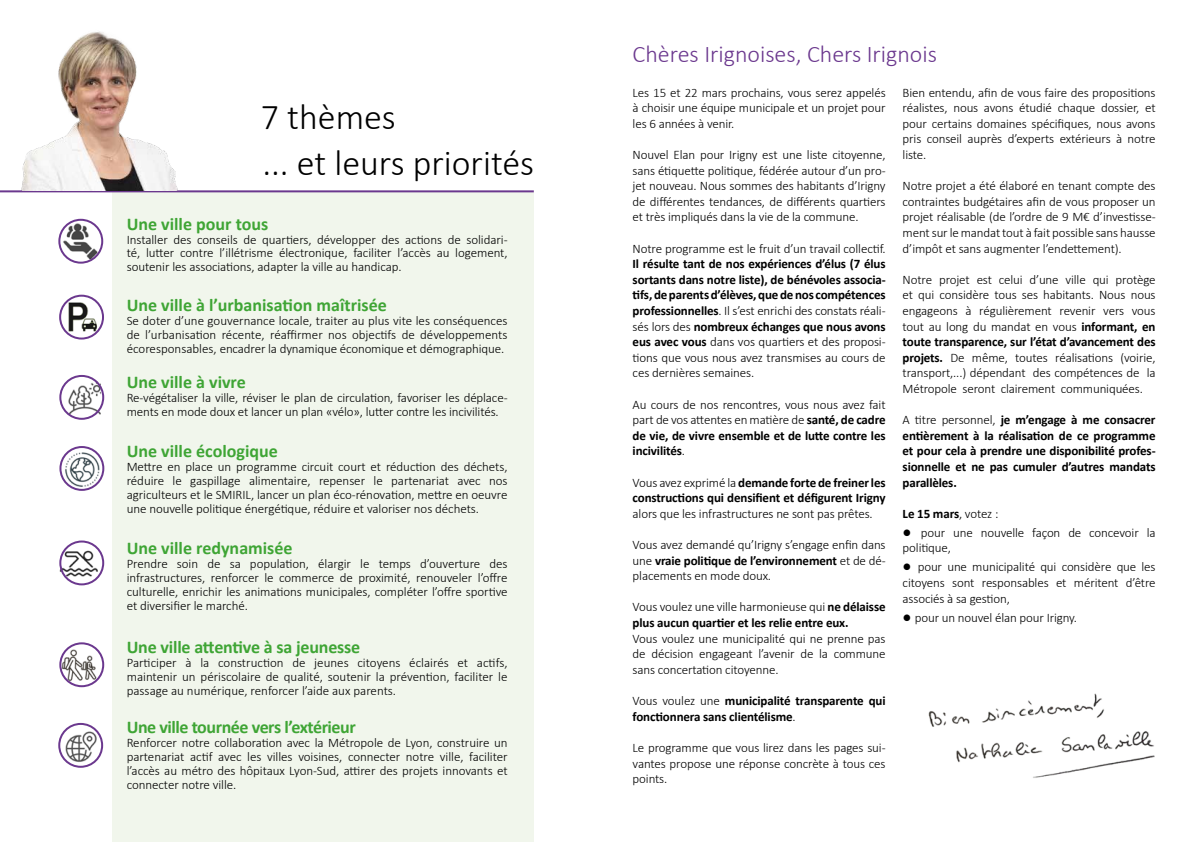
<style>
.page{position:relative;width:1191px;height:842px;background:#fff}
.page>*{position:absolute;margin:0;border:0;box-sizing:border-box;transform-origin:0 0}
.t1{font:300 36px "Calibri";color:#000}
.t2{font:300 24px "Calibri";color:#6b388e}
.t3{font:700 18px "Calibri";color:#3fa535}
.t4{font:700 18px "Calibri";letter-spacing:-.025em;color:#3fa535}
.t5{font:300 13px/15.6px "Calibri";letter-spacing:-.01em;color:#000;text-align:justify}
.t6{font:700 13px/15.6px "Calibri";letter-spacing:-.01em;color:#000}
.s1{font-weight:300}
.s2{font-weight:700}
.s3{font-weight:400;font-size:15px}
</style>
<div class="page">
<div style="left:112px;top:192px;width:422px;height:650px;background:#f1f6ec"></div>
<hr style="left:0;top:190px;width:534px;height:2px;background:#6b388e">
<img style="left:62px;top:446px;width:41px;height:45px">
<div style="left:59px;top:446px;width:45px;height:45px;border:2px solid #6b388e;border-radius:50%"></div>
<img style="left:62px;top:375px;width:38px;height:43px">
<div style="left:59px;top:375px;width:45px;height:45px;border:2px solid #6b388e;border-radius:50%"></div>
<img style="left:61px;top:729px;width:41px;height:37px">
<div style="left:58px;top:723px;width:45px;height:45px;border:2px solid #6b388e;border-radius:50%"></div>
<img style="left:59px;top:543px;width:46px;height:42px">
<div style="left:59px;top:540px;width:45px;height:45px;border:2px solid #6b388e;border-radius:50%"></div>
<img style="left:60px;top:296px;width:43px;height:43px;border-radius:21px">
<div style="left:59px;top:295px;width:45px;height:45px;border:2px solid #6b388e;border-radius:50%"></div>
<img style="left:62px;top:645px;width:41px;height:39px">
<div style="left:59px;top:642px;width:45px;height:45px;border:2px solid #6b388e;border-radius:50%"></div>
<img style="left:928px;top:693px;width:227px;height:85px">
<img style="left:22px;top:31px;width:210px;height:160px">
<img style="left:58px;top:218px;width:45px;height:43px">
<div style="left:58px;top:219px;width:45px;height:45px;border:2px solid #6b388e;border-radius:50%"></div>
<h1 class="t1" style="left:261px;top:95px;width:136px">7 thèmes</h1>
<h1 class="t1" style="left:262px;top:141px;width:273px">... et leurs priorités</h1>
<h3 class="t3" style="left:127px;top:211px;width:143px">Une ville pour tous</h3>
<p class="t5" style="left:127px;top:233px;width:382px;line-height:13.5px">Installer des conseils de quartiers, développer des actions de solidari&shy;té, lutter contre l’illétrisme électronique, faciliter l’accès au logement, soutenir les associations, adapter la ville au handicap.</p>
<h3 class="t3" style="left:127px;top:292px;width:261px">Une ville à l’urbanisation maîtrisée</h3>
<p class="t5" style="left:127px;top:313px;width:382px;line-height:14px">Se doter d’une gouvernance locale, traiter au plus vite les conséquences de l’urbanisation récente, réaffirmer nos objectifs de développements écoresponsables, encadrer la dynamique économique et démographique.</p>
<h3 class="t3" style="left:127px;top:370px;width:121px">Une ville à vivre</h3>
<p class="t5" style="left:127px;top:391px;width:382px;line-height:14px">Re-végétaliser la ville, réviser le plan de circulation, favoriser les déplace&shy;ments en mode doux et lancer un plan «vélo», lutter contre les incivilités.</p>
<h3 class="t3" style="left:127px;top:438px;width:153px">Une ville écologique</h3>
<p class="t5" style="left:127px;top:460px;width:382px;line-height:14px">Mettre en place un programme circuit court et réduction des déchets, réduire le gaspillage alimentaire, repenser le partenariat avec nos agriculteurs et le SMIRIL, lancer un plan éco-rénovation, mettre en oeuvre une nouvelle politique énergétique, réduire et valoriser nos déchets.</p>
<h3 class="t3" style="left:127px;top:535px;width:167px">Une ville redynamisée</h3>
<p class="t5" style="left:127px;top:557px;width:382px;line-height:14px">Prendre soin de sa population, élargir le temps d’ouverture des infrastructures, renforcer le commerce de proximité, renouveler l’offre culturelle, enrichir les animations municipales, compléter l’offre sportive et diversifier le marché.</p>
<h3 class="t3" style="left:127px;top:634px;width:235px">Une ville attentive à sa jeunesse</h3>
<p class="t5" style="left:127px;top:656px;width:382px;line-height:14px">Participer à la construction de jeunes citoyens éclairés et actifs, maintenir un périscolaire de qualité, soutenir la prévention, faciliter le passage au numérique, renforcer l’aide aux parents.</p>
<h3 class="t4" style="left:127px;top:714px;width:231px">Une ville tournée vers l’extérieur</h3>
<p class="t5" style="left:127px;top:736px;width:382px;line-height:14px">Renforcer notre collaboration avec la Métropole de Lyon, construire un partenariat actif avec les villes voisines, connecter notre ville, faciliter l’accès au métro des hôpitaux Lyon-Sud, attirer des projets innovants et connecter notre ville.</p>
<h2 class="t2" style="left:632px;top:39px;width:306px">Chères Irignoises, Chers Irignois</h2>
<p class="t5" style="left:632px;top:84px;width:254px">Les 15 et 22 mars prochains, vous serez appelés à choisir une équipe municipale et un projet pour les 6 années à venir.</p>
<p class="t5" style="left:632px;top:147px;width:254px">Nouvel Elan pour Irigny est une liste citoyenne, sans étiquette politique, fédérée autour d’un pro&shy;jet nouveau. Nous sommes des habitants d’Irigny de différentes tendances, de différents quartiers et très impliqués dans la vie de la commune.</p>
<p class="t5" style="left:632px;top:240px;width:254px">Notre programme est le fruit d’un travail collectif.</p>
<p class="t6" style="left:632px;top:256px;width:254px;text-align:justify">Il résulte tant de nos expériences d’élus (7 élus sortants dans notre liste), de bénévoles associa&shy;tifs, de parents d’élèves, que de nos compétences professionnelles<span class="s1">. Il s’est enrichi des constats réali&shy;sés lors des</span> nombreux échanges que nous avons eus avec vous <span class="s1">dans vos quartiers et des proposi&shy;tions que vous nous avez transmises au cours de ces dernières semaines.</span></p>
<p class="t5" style="left:632px;top:396px;width:254px">Au cours de nos rencontres, vous nous avez fait part de vos attentes en matière de <span class="s2">santé, de cadre de vie, de vivre ensemble et de lutte contre les incivilités</span>.</p>
<p class="t6" style="left:632px;top:474px;width:254px"><span class="s1">Vous avez exprimé la</span> demande forte de freiner les constructions qui densifient et défigurent Irigny</p>
<p class="t5" style="left:632px;top:506px;width:242px">alors que les infrastructures ne sont pas prêtes.</p>
<p class="t5" style="left:632px;top:537px;width:254px">Vous avez demandé qu’Irigny s’engage enfin dans une <span class="s2">vraie politique de l’environnement</span> et de dé&shy;placements en mode doux.</p>
<p class="t6" style="left:632px;top:599px;width:254px"><span class="s1">Vous voulez une ville harmonieuse qui</span> ne délaisse plus aucun quartier et les relie entre eux.</p>
<p class="t5" style="left:632px;top:630px;width:254px">Vous voulez une municipalité qui ne prenne pas de décision engageant l’avenir de la commune sans concertation citoyenne.</p>
<p class="t6" style="left:632px;top:693px;width:254px"><span class="s1">Vous voulez une</span> municipalité transparente qui fonctionnera sans clientélisme<span class="s1">.</span></p>
<p class="t5" style="left:632px;top:740px;width:254px">Le programme que vous lirez dans les pages sui&shy;vantes propose une réponse concrète à tous ces points.</p>
<p class="t5" style="left:902px;top:84px;width:254px">Bien entendu, afin de vous faire des propositions réalistes, nous avons étudié chaque dossier, et pour certains domaines spécifiques, nous avons pris conseil auprès d’experts extérieurs à notre liste.</p>
<p class="t5" style="left:902px;top:178px;width:254px">Notre projet a été élaboré en tenant compte des contraintes budgétaires afin de vous proposer un projet réalisable (de l’ordre de 9 M€ d’investisse&shy;ment sur le mandat tout à fait possible sans hausse d’impôt et sans augmenter l’endettement).</p>
<p class="t5" style="left:902px;top:272px;width:254px">Notre projet est celui d’une ville qui protège et qui considère tous ses habitants. Nous nous engageons à régulièrement revenir vers vous tout au long du mandat en vous <span class="s2">informant, en toute transparence, sur l’état d’avancement des projets.</span> De même, toutes réalisations (voirie, transport,...) dépendant des compétences de la Métropole seront clairement communiquées.</p>
<p class="t6" style="left:902px;top:412px;width:254px;text-align:justify"><span class="s1">A titre personnel,</span> je m’engage à me consacrer entièrement à la réalisation de ce programme et pour cela à prendre une disponibilité profes&shy;sionnelle et ne pas cumuler d’autres mandats parallèles.</p>
<p class="t6" style="left:902px;top:506px;width:97px">Le 15 mars<span class="s1">, votez :</span></p>
<p class="t5" style="left:902px;top:525px;width:254px"><span class="s3">●</span> pour une nouvelle façon de concevoir la politique,</p>
<p class="t5" style="left:902px;top:559px;width:254px"><span class="s3">●</span> pour une municipalité qui considère que les citoyens sont responsables et méritent d’être associés à sa gestion,</p>
<p class="t5" style="left:902px;top:609px;width:176px"><span class="s3">●</span> pour un nouvel élan pour Irigny.</p>
</div>
